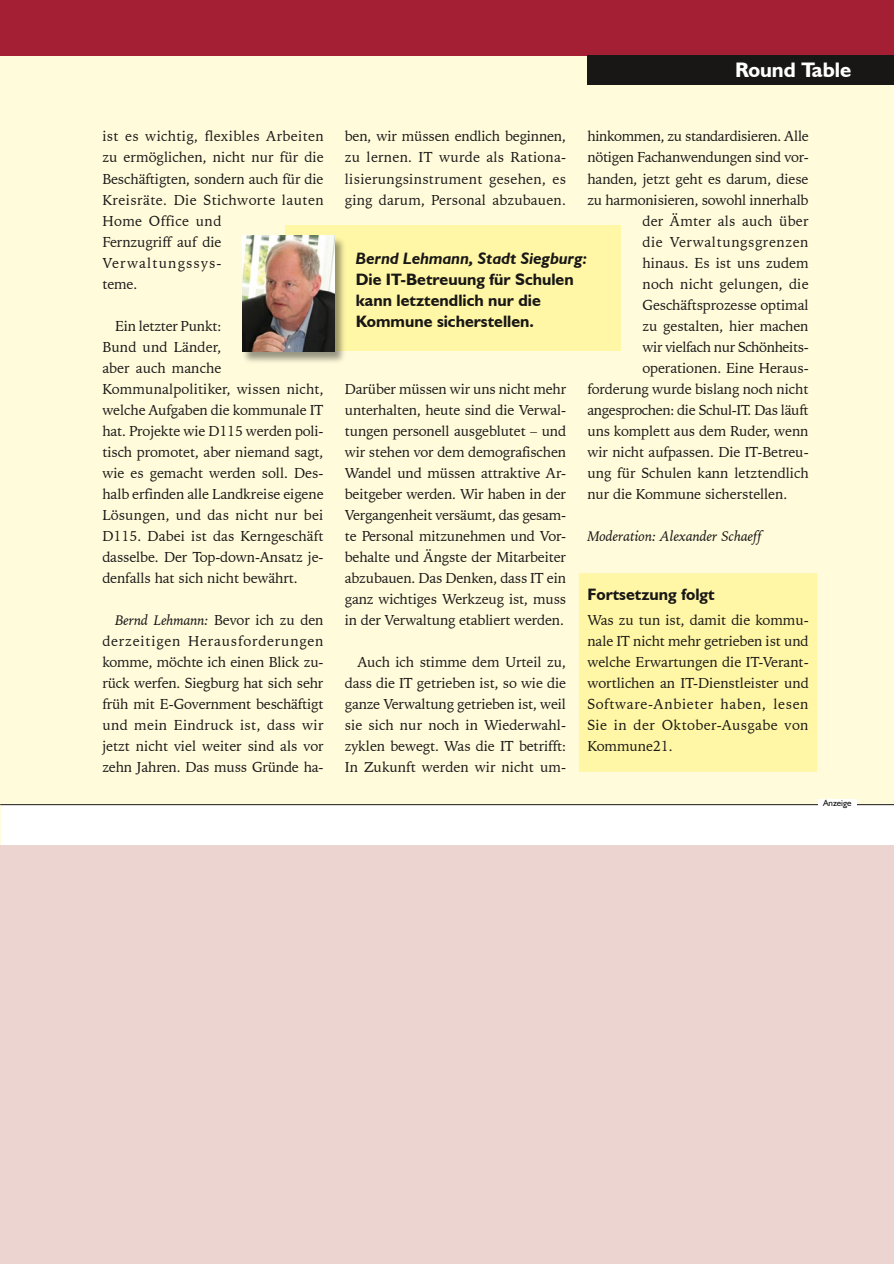
<style>
.page{position:relative;width:894px;height:1264px;background:#fff}
.page>*{position:absolute;margin:0;border:0;box-sizing:border-box;transform-origin:0 0}
.Kolumnentitel_rb{font:700 21px "Humanist 521 BT";color:#fff}
.Meldungen_Überschrift{font:700 16.5px "Humanist 521 BT";color:#181716}
.Meldungen_Überschrift-2{font:italic 700 16.5px "Humanist 521 BT";color:#181716}
.Text_mit_Einzug_und_Abstand_vor_Absatz{font:14.25px/21px "Iowan Old Style BT";letter-spacing:-.01em;color:#181716;text-align:justify}
.Text_ohne_Einzug{font:14.25px/21px "Iowan Old Style BT";letter-spacing:.03em;color:#181716;text-align:justify}
.Text_mit_Einzug_und_Abstand_vor_Absatz-2{font:14.25px/21px "Iowan Old Style BT";letter-spacing:.02em;color:#181716}
.Text_ohne_Einzug-2{font:italic 14.25px "Iowan Old Style BT";letter-spacing:-.005em;color:#181716}
.Text_mit_Einzug_und_Abstand_vor_Absatz-3{font:14.25px "Iowan Old Style BT";letter-spacing:-.03em;color:#181716}
.Text_mit_Einzug_und_Abstand_vor_Absatz-4{font:14.25px "Iowan Old Style BT";letter-spacing:.04em;color:#181716}
.Text_mit_Einzug_und_Abstand_vor_Absatz-5{font:14.25px "Iowan Old Style BT";letter-spacing:.01em;color:#181716}
.Text_mit_Einzug_und_Abstand_vor_Absatz-6{font:14.25px "Iowan Old Style BT";letter-spacing:.015em;color:#181716}
.Text_mit_Einzug{font:9px "Humanist 521 BT";letter-spacing:-.005em;color:#181716}
.s1{font-style:italic}
</style>
<div class="page">
<hr style="left:0;top:0;width:1px;height:1263px;background:#fffbdb">
<div style="left:0;top:0;width:893px;height:804px;background:#fffbdb"></div>
<div style="left:285px;top:226px;width:336px;height:125px;background:#fff6a6"></div>
<div style="left:240px;top:235px;width:107px;height:130px;background:#181716;opacity:.45"></div>
<img style="left:243px;top:236px;width:91px;height:115px">
<div style="left:0;top:0;width:893px;height:55px;background:#a51f34"></div>
<div style="left:587px;top:55px;width:306px;height:30px;background:#181716"></div>
<hr style="left:0;top:804px;width:893px;height:1px;background:#181716">
<div style="left:818px;top:799px;width:38px;height:12px;background:#fff"></div>
<div style="left:0;top:845px;width:893px;height:418px;background:#ecd4d0"></div>
<div style="left:579px;top:573px;width:238px;height:198px;background:#fff6a6"></div>
<p class="Text_mit_Einzug_und_Abstand_vor_Absatz-2" style="left:102px;top:126px;width:223px">ist es wichtig, flexibles Arbeiten zu ermöglichen, nicht nur für die<br>Beschäftigten, sondern auch für die<br>Kreisräte. Die Stichworte lauten<br>Home Office und<br>Fernzugriff auf die<br>Verwaltungssys-<br>teme.</p>
<p class="Text_mit_Einzug_und_Abstand_vor_Absatz" style="left:102px;top:315px;width:223px;text-align:left;text-indent:13px">Ein letzter Punkt:<br>Bund und Länder,<br>aber auch manche<br>Kommunalpolitiker, wissen nicht, welche Aufgaben die kommunale IT hat. Projekte wie D115 werden poli&shy;tisch promotet, aber niemand sagt, wie es gemacht werden soll. Des&shy;halb erfinden alle Landkreise eigene<br>Lösungen, und das nicht nur bei<br>D115. Dabei ist das Kerngeschäft dasselbe. Der Top-down-Ansatz je&shy;denfalls hat sich nicht bewährt.</p>
<p class="Text_mit_Einzug_und_Abstand_vor_Absatz" style="left:102px;top:609px;width:223px;text-indent:13px"><span class="s1">Bernd Lehmann:</span> Bevor ich zu den derzeitigen Herausforderungen komme, möchte ich einen Blick zu&shy;rück werfen. Siegburg hat sich sehr früh mit E-Government beschäftigt und mein Eindruck ist, dass wir jetzt nicht viel weiter sind als vor zehn Jahren. Das muss Gründe ha-</p>
<p class="Kolumnentitel_rb" style="left:735px;top:57px;width:118px">Round Table</p>
<p class="Text_mit_Einzug_und_Abstand_vor_Absatz" style="left:345px;top:126px;width:223px">ben, wir müssen endlich beginnen, zu lernen. IT wurde als Rationa&shy;lisierungsinstrument gesehen, es ging darum, Personal abzubauen.</p>
<p class="Text_mit_Einzug_und_Abstand_vor_Absatz" style="left:587px;top:126px;width:223px">hinkommen, zu standardisieren. Alle</p>
<p class="Text_mit_Einzug_und_Abstand_vor_Absatz" style="left:587px;top:147px;width:223px">nötigen Fachanwendungen sind vor-</p>
<p class="Text_mit_Einzug_und_Abstand_vor_Absatz" style="left:587px;top:168px;width:223px">handen, jetzt geht es darum, diese</p>
<p class="Text_mit_Einzug_und_Abstand_vor_Absatz" style="left:587px;top:189px;width:222px">zu harmonisieren, sowohl innerhalb</p>
<p class="Text_mit_Einzug_und_Abstand_vor_Absatz-6" style="left:642px;top:211px;width:167px">der Ämter als auch über</p>
<p class="Text_mit_Einzug_und_Abstand_vor_Absatz-4" style="left:642px;top:232px;width:167px">die Verwaltungsgrenzen</p>
<p class="Text_mit_Einzug_und_Abstand_vor_Absatz" style="left:642px;top:252px;width:167px">hinaus. Es ist uns zudem</p>
<p class="Text_mit_Einzug_und_Abstand_vor_Absatz-5" style="left:642px;top:274px;width:168px">noch nicht gelungen, die</p>
<p class="Text_mit_Einzug_und_Abstand_vor_Absatz" style="left:642px;top:294px;width:167px">Geschäftsprozesse optimal</p>
<p class="Text_mit_Einzug_und_Abstand_vor_Absatz" style="left:642px;top:315px;width:167px">zu gestalten, hier machen</p>
<p class="Text_mit_Einzug_und_Abstand_vor_Absatz-3" style="left:642px;top:337px;width:168px">wir vielfach nur Schönheits-</p>
<p class="Text_mit_Einzug_und_Abstand_vor_Absatz" style="left:642px;top:357px;width:168px">operationen. Eine Heraus-</p>
<p class="Text_mit_Einzug_und_Abstand_vor_Absatz" style="left:587px;top:378px;width:222px">forderung wurde bislang noch nicht</p>
<p class="Text_mit_Einzug_und_Abstand_vor_Absatz" style="left:587px;top:399px;width:223px">angesprochen: die Schul-IT. Das läuft</p>
<p class="Text_mit_Einzug_und_Abstand_vor_Absatz" style="left:587px;top:420px;width:223px">uns komplett aus dem Ruder, wenn</p>
<p class="Text_mit_Einzug_und_Abstand_vor_Absatz" style="left:587px;top:441px;width:223px">wir nicht aufpassen. Die IT-Betreu-</p>
<p class="Text_mit_Einzug_und_Abstand_vor_Absatz" style="left:587px;top:462px;width:223px">ung für Schulen kann letztendlich</p>
<p class="Text_mit_Einzug_und_Abstand_vor_Absatz" style="left:587px;top:483px;width:201px">nur die Kommune sicherstellen.</p>
<p class="Text_ohne_Einzug-2" style="left:587px;top:527px;width:176px">Moderation: Alexander Schaeff</p>
<p class="Meldungen_Überschrift-2" style="left:356px;top:247px;width:233px">Bernd Lehmann, Stadt Siegburg:</p>
<p class="Meldungen_Überschrift" style="left:356px;top:268px;width:219px">Die IT-Betreuung für Schulen</p>
<p class="Meldungen_Überschrift" style="left:356px;top:289px;width:186px">kann letztendlich nur die</p>
<p class="Meldungen_Überschrift" style="left:356px;top:310px;width:180px">Kommune sicherstellen.</p>
<p class="Text_mit_Einzug_und_Abstand_vor_Absatz" style="left:345px;top:378px;width:223px">Darüber müssen wir uns nicht mehr unterhalten, heute sind die Verwal&shy;tungen personell ausgeblutet – und wir stehen vor dem demografischen Wandel und müssen attraktive Ar&shy;beitgeber werden. Wir haben in der Vergangenheit versäumt, das gesam&shy;te Personal mitzunehmen und Vor&shy;behalte und Ängste der Mitarbeiter abzubauen. Das Denken, dass IT ein ganz wichtiges Werkzeug ist, muss in der Verwaltung etabliert werden.</p>
<p class="Text_mit_Einzug_und_Abstand_vor_Absatz" style="left:345px;top:651px;width:223px;text-indent:13px">Auch ich stimme dem Urteil zu, dass die IT getrieben ist, so wie die ganze Verwaltung getrieben ist, weil sie sich nur noch in Wiederwahl&shy;zyklen bewegt. Was die IT betrifft:<br>In Zukunft werden wir nicht um-</p>
<p class="Meldungen_Überschrift" style="left:587px;top:583px;width:129px">Fortsetzung folgt</p>
<p class="Text_ohne_Einzug" style="left:587px;top:609px;width:223px">Was zu tun ist, damit die kommu&shy;nale IT nicht mehr getrieben ist und welche Erwartungen die IT-Verant&shy;wortlichen an IT-Dienstleister und Software-Anbieter haben, lesen Sie in der Oktober-Ausgabe von Kommune21.</p>
<p class="Text_mit_Einzug" style="left:822px;top:797px;width:30px">Anzeige</p>
</div>
